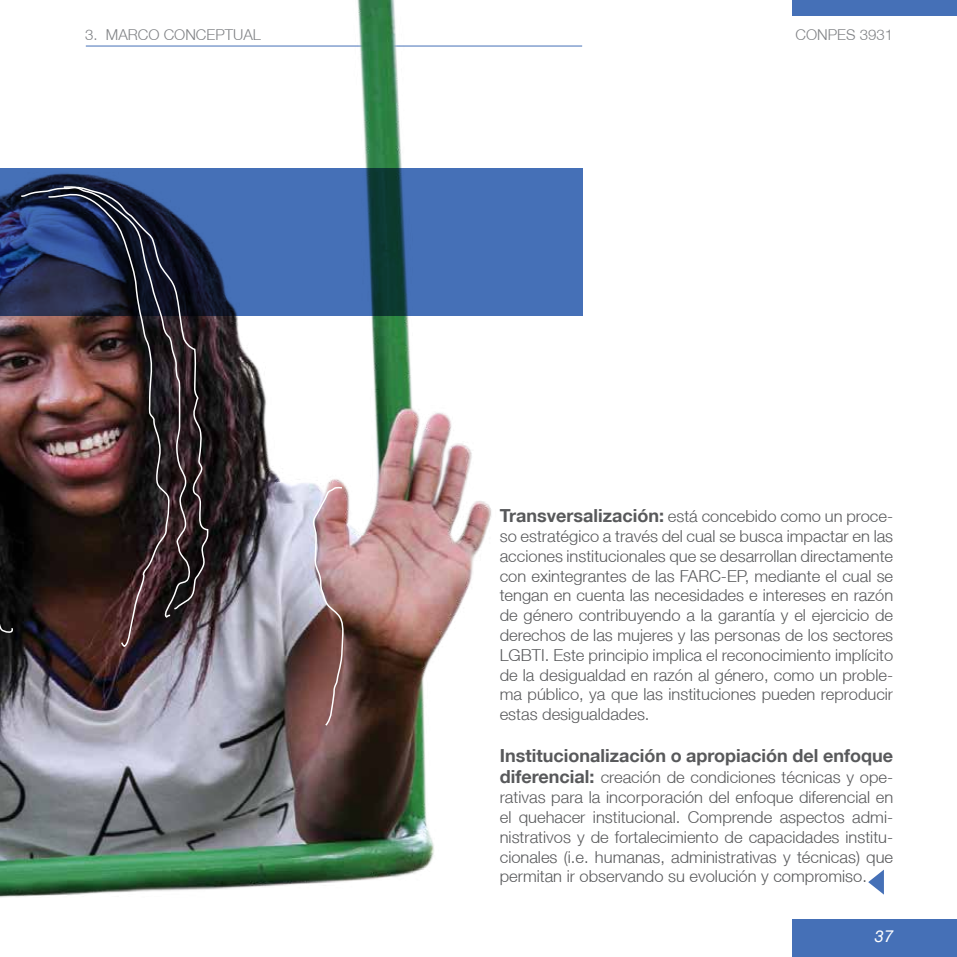
<style>
.page{position:relative;width:957px;height:957px;background:#fff}
.page>*{position:absolute;margin:0;border:0;box-sizing:border-box;transform-origin:0 0}
.t1{font:700 18px "Helvetica Neue LT";color:#58595b}
.t2{font:300 16.5px/19.8px "Helvetica Neue LT";color:#58595b;text-align:justify}
.t3{font:italic 16.5px "Helvetica Neue LT";color:#fff}
.t4{font:300 15px "Helvetica Neue LT";color:#808285}
.s1{font-weight:700;font-size:18px}
</style>
<div class="page">
<div style="left:792px;top:918px;width:165px;height:39px;background:#4570b7"></div>
<div style="left:792px;top:0;width:165px;height:16px;background:#4570b7"></div>
<svg style="left:868px;top:869px;width:16px;height:25px"></svg>
<img style="left:0;top:0;width:583px;height:898px">
<svg style="left:0;top:168px;width:582px;height:147px;background:#3d66a5"></svg>
<svg style="left:0;top:320px;width:14px;height:314px;background:#3a2928"></svg>
<svg style="left:47px;top:610px;width:125px;height:39px;background:#3e2626"></svg>
<svg style="left:62px;top:185px;width:131px;height:434px"></svg>
<img style="left:20px;top:186px;width:189px;height:424px">
<img style="left:313px;top:485px;width:31px;height:242px">
<p class="t4" style="left:85px;top:26px;width:177px">3. MARCO CONCEPTUAL</p>
<p class="t4" style="left:795px;top:26px;width:99px">CONPES 3931</p>
<p class="t2" style="left:500px;top:506px;width:395px"><span class="s1">Transversalización:</span> está concebido como un proce&shy;so estratégico a través del cual se busca impactar en las acciones institucionales que se desarrollan directamente con exintegrantes de las FARC-EP, mediante el cual se tengan en cuenta las necesidades e intereses en razón de género contribuyendo a la garantía y el ejercicio de derechos de las mujeres y las personas de los sectores LGBTI. Este principio implica el reconocimiento implícito de la desigualdad en razón al género, como un proble&shy;ma público, ya que las instituciones pueden reproducir estas desigualdades.</p>
<p class="t1" style="left:500px;top:744px;width:395px">Institucionalización o apropiación del enfoque</p>
<p class="t2" style="left:500px;top:767px;width:395px"><span class="s1">diferencial:</span> creación de condiciones técnicas y ope&shy;rativas para la incorporación del enfoque diferencial en el quehacer institucional. Comprende aspectos admi&shy;nistrativos y de fortalecimiento de capacidades institu&shy;cionales (i.e. humanas, administrativas y técnicas) que permitan ir observando su evolución y compromiso.</p>
<p class="t3" style="left:875px;top:926px;width:20px">37</p>
</div>
